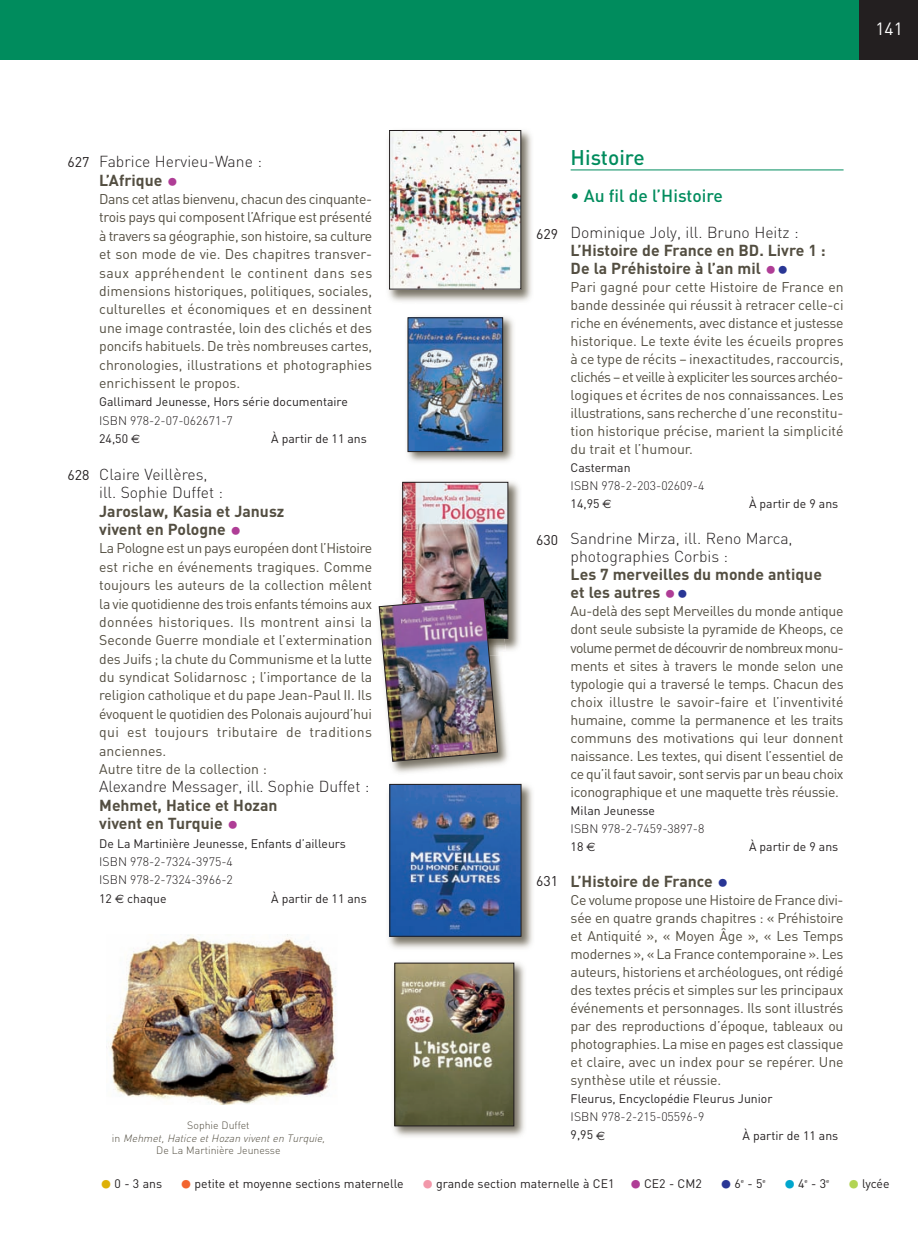
<style>
.page{position:relative;width:918px;height:1241px;background:#fff}
.page>*{position:absolute;margin:0;border:0;box-sizing:border-box;transform-origin:0 0}
.t1{font:500 21px "DIN";color:#008c5d}
.t2{font:500 17.5px "DIN";color:#008c5d}
.t3{font:17.5px "DIN";color:#fff}
.t4{font:700 15.75px/18.4px "DIN";color:#534e41}
.t5{font:300 15.75px/18.4px "DIN";color:#231f20}
.t6{font:14px/18px "DIN";color:#534e41;text-align:justify}
.t7{font:14px "DIN";color:#231f20}
.t8{font:12.25px "DIN";color:#231f20}
.t9{font:300 12.25px/18.4px "DIN";color:#231f20}
.t10{font:300 10.5px/12.6px "DIN";color:#534e41;text-align:center}
.s1{font-weight:700;color:#534e41}
.s2{font-weight:700;font-size:24.5px;color:#af3d96}
.s3{font-weight:400}
.s4{font-family:"Euro Sans";font-weight:400;font-size:12.08px}
.s5{font-size:24.5px;color:#af3d96}
.s6{font-style:italic}
.s7{font-size:24.5px;color:#293695}
.s8{font-size:26.25px;color:#ddb008}
.s9{font-size:26.25px;color:#f2642f}
.s10{font-size:26.25px;color:#f298aa}
.s11{font-size:26.25px;color:#af3d96}
.s12{font-size:26.25px;color:#293695}
.s13{font-size:26.25px;color:#00a6cd}
.s14{font-size:26.25px;color:#b2d454}
</style>
<div class="page">
<hr style="left:570px;top:170px;width:273px;height:1px;background:#008c5d">
<img style="left:388px;top:130px;width:144px;height:172px">
<img style="left:391px;top:132px;width:128px;height:155px">
<div style="left:389px;top:130px;width:132px;height:159px;border:1px solid #231f20"></div>
<img style="left:407px;top:316px;width:107px;height:146px">
<img style="left:410px;top:319px;width:91px;height:130px">
<div style="left:408px;top:317px;width:95px;height:134px;border:1px solid #231f20"></div>
<img style="left:401px;top:481px;width:119px;height:167px">
<img style="left:404px;top:484px;width:102px;height:113px">
<div style="left:402px;top:482px;width:106px;height:156px;border:1px solid #231f20"></div>
<img style="left:378px;top:598px;width:138px;height:175px">
<img style="left:498px;top:597px;width:8px;height:58px">
<img style="left:403px;top:589px;width:101px;height:49px">
<img style="left:379px;top:597px;width:119px;height:164px">
<img style="left:393px;top:962px;width:132px;height:175px">
<img style="left:397px;top:964px;width:115px;height:159px">
<div style="left:395px;top:962px;width:119px;height:163px;border:1px solid #231f20"></div>
<img style="left:388px;top:783px;width:145px;height:166px">
<img style="left:392px;top:786px;width:127px;height:148px">
<div style="left:858px;top:0;width:60px;height:60px;background:#231f20"></div>
<div style="left:0;top:0;width:858px;height:60px;background:#008c5d"></div>
<img style="left:108px;top:934px;width:228px;height:170px">
<p class="t3" style="left:875px;top:18px;width:29px">141</p>
<p class="t7" style="left:67px;top:154px;width:23px">627</p>
<p class="t7" style="left:67px;top:467px;width:23px">628</p>
<p class="t5" style="left:99px;top:153px;width:164px">Fabrice Hervieu-Wane :<br><span class="s1">L’Afrique</span> <span class="s2">•</span></p>
<p class="t6" style="left:99px;top:190px;width:274px">Dans cet atlas bienvenu, chacun des cinquante&shy;trois pays qui composent l’Afrique est présenté à travers sa géographie, son histoire, sa culture et son mode de vie. Des chapitres transver&shy;saux appréhendent le continent dans ses dimensions historiques, politiques, sociales, culturelles et économiques et en dessinent une image contrastée, loin des clichés et des poncifs habituels. De très nombreuses cartes, chronologies, illustrations et photographies enrichissent le propos.</p>
<p class="t8" style="left:99px;top:395px;width:250px">Gallimard Jeunesse, Hors série documentaire</p>
<p class="t9" style="left:99px;top:411px;width:135px">ISBN 978-2-07-062671-7<br><span class="s3">24,50</span> <span class="s4">€</span></p>
<p class="t8" style="left:271px;top:431px;width:97px">À partir de 11 ans</p>
<p class="t5" style="left:99px;top:465px;width:125px">Claire Veillères, ill. Sophie Duffet :</p>
<p class="t4" style="left:99px;top:502px;width:187px">Jaroslaw, Kasia et Janusz vivent en Pologne <span class="s5">•</span></p>
<p class="t6" style="left:99px;top:539px;width:274px;text-align:left">La Pologne est un pays européen dont l’Histoire est riche en événements tragiques. Comme toujours les auteurs de la collection mêlent la vie quotidienne des trois enfants témoins aux données historiques. Ils montrent ainsi la Seconde Guerre mondiale et l’extermination des Juifs ; la chute du Communisme et la lutte du syndicat Solidarnosc ; l’importance de la religion catholique et du pape Jean-Paul II. Ils évoquent le quotidien des Polonais aujourd’hui qui est toujours tributaire de traditions anciennes.<br>Autre titre de la collection :</p>
<p class="t5" style="left:99px;top:777px;width:271px">Alexandre Messager, ill. Sophie Duffet :</p>
<p class="t4" style="left:99px;top:796px;width:180px">Mehmet, Hatice et Hozan vivent en Turquie <span class="s5">•</span></p>
<p class="t8" style="left:99px;top:836px;width:248px">De La Martinière Jeunesse, Enfants d’ailleurs</p>
<p class="t9" style="left:99px;top:852px;width:135px;text-align:justify">ISBN 978-2-7324-3975-4<br>ISBN 978-2-7324-3966-2<br><span class="s3">12</span> <span class="s4">€</span> <span class="s3">chaque</span></p>
<p class="t8" style="left:271px;top:891px;width:97px">À partir de 11 ans</p>
<p class="t10" style="left:112px;top:1118px;width:217px">Sophie Duffet<br>i n <span class="s6">Mehmet, Hatice et Hozan vivent en Turquie,<br></span>De La Martinière Jeunesse</p>
<p class="t7" style="left:536px;top:226px;width:23px">629</p>
<p class="t7" style="left:536px;top:531px;width:23px">630</p>
<p class="t7" style="left:536px;top:873px;width:23px">631</p>
<h1 class="t1" style="left:570px;top:146px;width:76px">Histoire</h1>
<p class="t2" style="left:570px;top:185px;width:154px">• Au fil de l’Histoire</p>
<p class="t5" style="left:570px;top:223px;width:229px">Dominique Joly, ill. Bruno Heitz :</p>
<p class="t4" style="left:570px;top:241px;width:257px">L’Histoire de France en BD. Livre 1 :<br>De la Préhistoire à l’an mil <span class="s5">•</span><span class="s7">•</span></p>
<p class="t6" style="left:570px;top:278px;width:274px">Pari gagné pour cette Histoire de France en bande dessinée qui réussit à retracer celle-ci riche en événements, avec distance et justesse historique. Le texte évite les écueils propres à ce type de récits – inexactitudes, raccourcis, clichés – et veille à expliciter les sources archéo - logiques et écrites de nos connaissances. Les illustrations, sans recherche d’une reconstitu&shy;tion historique précise, marient la simplicité du trait et l’humour.</p>
<p class="t8" style="left:570px;top:460px;width:61px">Casterman</p>
<p class="t9" style="left:570px;top:477px;width:135px">ISBN 978-2-203-02609-4<br><span class="s3">14,95</span> <span class="s4">€</span></p>
<p class="t8" style="left:749px;top:496px;width:91px">À partir de 9 ans</p>
<p class="t5" style="left:570px;top:529px;width:224px">Sandrine Mirza, ill. Reno Marca, photographies Corbis :</p>
<p class="t4" style="left:570px;top:565px;width:253px">Les 7 merveilles du monde antique et les autres <span class="s5">•</span><span class="s7">•</span></p>
<p class="t6" style="left:570px;top:602px;width:274px">Au-delà des sept Merveilles du monde antique dont seule subsiste la pyramide de Kheops, ce volume permet de découvrir de nombreux monu&shy;ments et sites à travers le monde selon une typologie qui a traversé le temps. Chacun des choix illustre le savoir-faire et l’inventivité humaine, comme la permanence et les traits communs des motivations qui leur donnent naissance. Les textes, qui disent l’essentiel de ce qu’il faut savoir, sont servis par un beau choix iconographique et une maquette très réussie.</p>
<p class="t8" style="left:570px;top:803px;width:86px">Milan Jeunesse</p>
<p class="t9" style="left:570px;top:819px;width:135px">ISBN 978-2-7459-3897-8<br><span class="s3">18</span> <span class="s4">€</span></p>
<p class="t8" style="left:749px;top:839px;width:91px">À partir de 9 ans</p>
<p class="t4" style="left:570px;top:872px;width:160px">L’Histoire de France <span class="s7">•</span></p>
<p class="t6" style="left:570px;top:891px;width:274px">Ce volume propose une Histoire de France divi&shy;sée en quatre grands chapitres : « Préhistoire et Antiquité », « Moyen Âge », « Les Temps modernes », « La France contemporaine ». Les auteurs, historiens et archéologues, ont rédigé des textes précis et simples sur les principaux événements et personnages. Ils sont illustrés par des reproductions d’époque, tableaux ou photographies. La mise en pages est classique et claire, avec un index pour se repérer. Une synthèse utile et réussie.</p>
<p class="t8" style="left:570px;top:1091px;width:203px">Fleurus, Encyclopédie Fleurus Junior</p>
<p class="t9" style="left:570px;top:1107px;width:135px">ISBN 978-2-215-05596-9<br><span class="s3">9,95</span> <span class="s4">€</span></p>
<p class="t8" style="left:742px;top:1127px;width:97px">À partir de 11 ans</p>
<p class="t8" style="left:99px;top:1176px;width:668px"><span class="s8">•</span>0 - 3 ans <span class="s9">•</span>petite et moyenne sections maternelle <span class="s10">•</span>grande section maternelle à CE1 <span class="s11">•</span>CE2 - CM2 <span class="s12">•</span>6<sup>e</sup> - 5<sup>e</sup></p>
<p class="t8" style="left:783px;top:1176px;width:48px"><span class="s13">•</span>4<sup>e</sup> - 3<sup>e</sup></p>
<p class="t8" style="left:846px;top:1176px;width:44px"><span class="s14">•</span>lycée</p>
</div>
